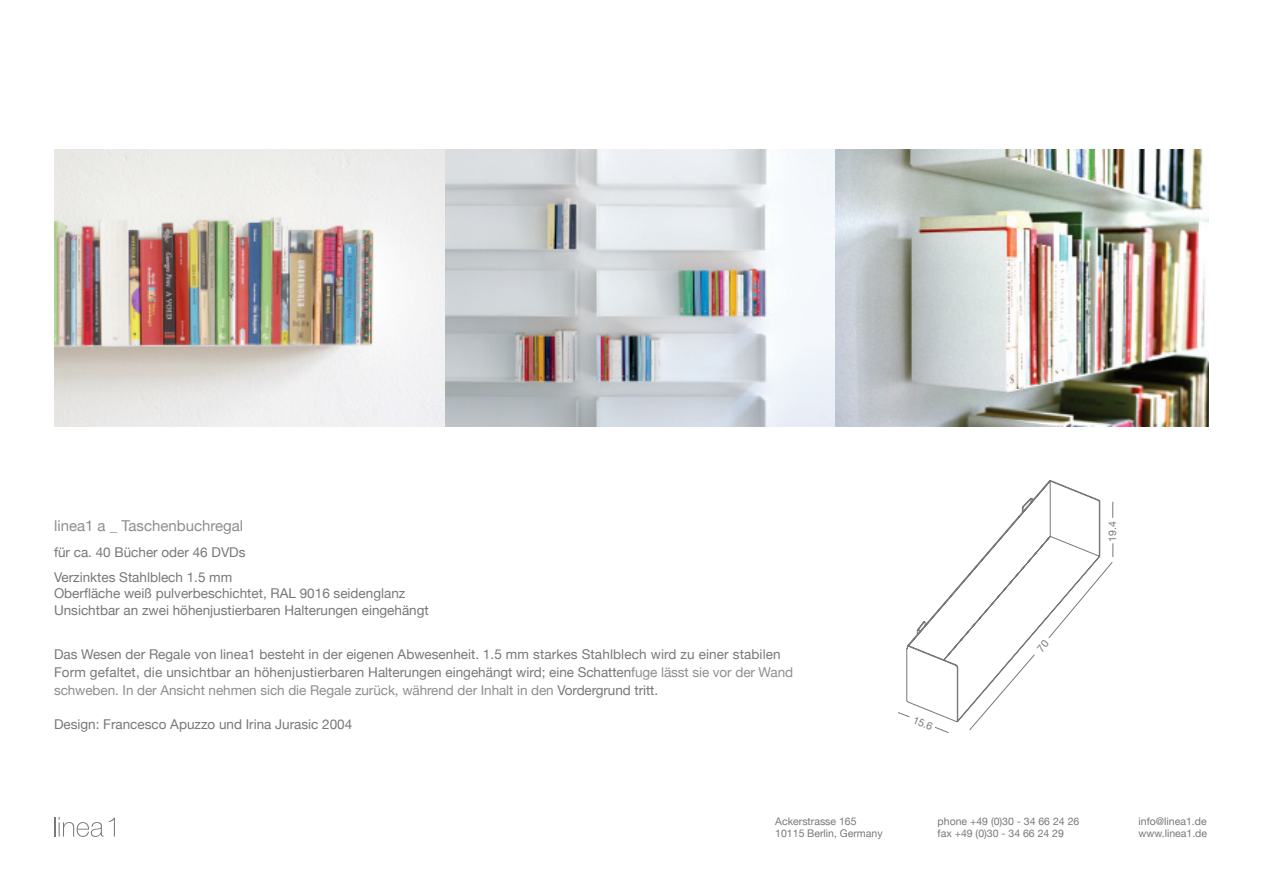
<style>
.page{position:relative;width:1263px;height:893px;background:#fff}
.page>*{position:absolute;margin:0;border:0;box-sizing:border-box;transform-origin:0 0}
.t1{font:15px "Helvetica Neue";color:#8d8e8f}
.t2{font:13.5px/18px "Helvetica Neue";color:#76787b}
.t3{font:10.5px/12px "Helvetica Neue";color:#76787b}
.s1{color:#8d8e8f}
</style>
<div class="page">
<svg style="left:54px;top:817px;width:61px;height:20px"></svg>
<img style="left:445px;top:150px;width:764px;height:276px">
<svg style="left:906px;top:480px;width:194px;height:242px"></svg>
<svg style="left:898px;top:712px;width:12px;height:5px"></svg>
<svg style="left:934px;top:727px;width:15px;height:6px"></svg>
<svg style="left:1112px;top:502px;width:1px;height:16px"></svg>
<img style="left:54px;top:150px;width:391px;height:276px">
<svg style="left:969px;top:543px;width:144px;height:187px"></svg>
<p class="t1" style="left:54px;top:517px;width:191px">linea1 a _ Taschenbuchregal</p>
<p class="t2" style="left:54px;top:540px;width:193px;line-height:24.8px">für ca. 40 Bücher oder 46 DVDs<br>Verzinktes Stahlblech 1.5 mm</p>
<p class="t2" style="left:54px;top:585px;width:376px;line-height:16.2px">Oberfläche weiß pulverbeschichtet, RAL 9016 seidenglanz<br>Unsichtbar an zwei höhenjustierbaren Halterungen eingehängt</p>
<p class="t2" style="left:54px;top:644px;width:741px">Das Wesen der Regale von linea1 besteht in der eigenen Abwesenheit. 1.5 mm starkes Stahlblech wird zu einer stabilen<br>Form gefaltet, die unsichtbar an höhenjustierbaren Halterungen eingehängt wird; eine Schatten<span class="s1">fuge lässt sie vor der Wand schweben. In der Ansicht nehmen sich die Regale zurück, während der Inhalt in den</span> Vordergrund tritt.</p>
<p class="t2" style="left:54px;top:715px;width:300px">Design: Francesco Apuzzo und Irina Jurasic 2004</p>
<p class="t3" style="left:916px;top:713px;width:22px;rotate:22deg">15.6</p>
<p class="t3" style="left:1106px;top:542px;width:22px;rotate:-90deg">19.4</p>
<p class="t3" style="left:775px;top:815px;width:109px">Ackerstrasse 165<br>10115 Berlin, Germany</p>
<p class="t3" style="left:937px;top:815px;width:143px">phone +49 (0)30 - 34 66 24 26 fax +49 (0)30 - 34 66 24 29</p>
<p class="t3" style="left:1138px;top:815px;width:70px">info@linea1.de www.linea1.de</p>
</div>
